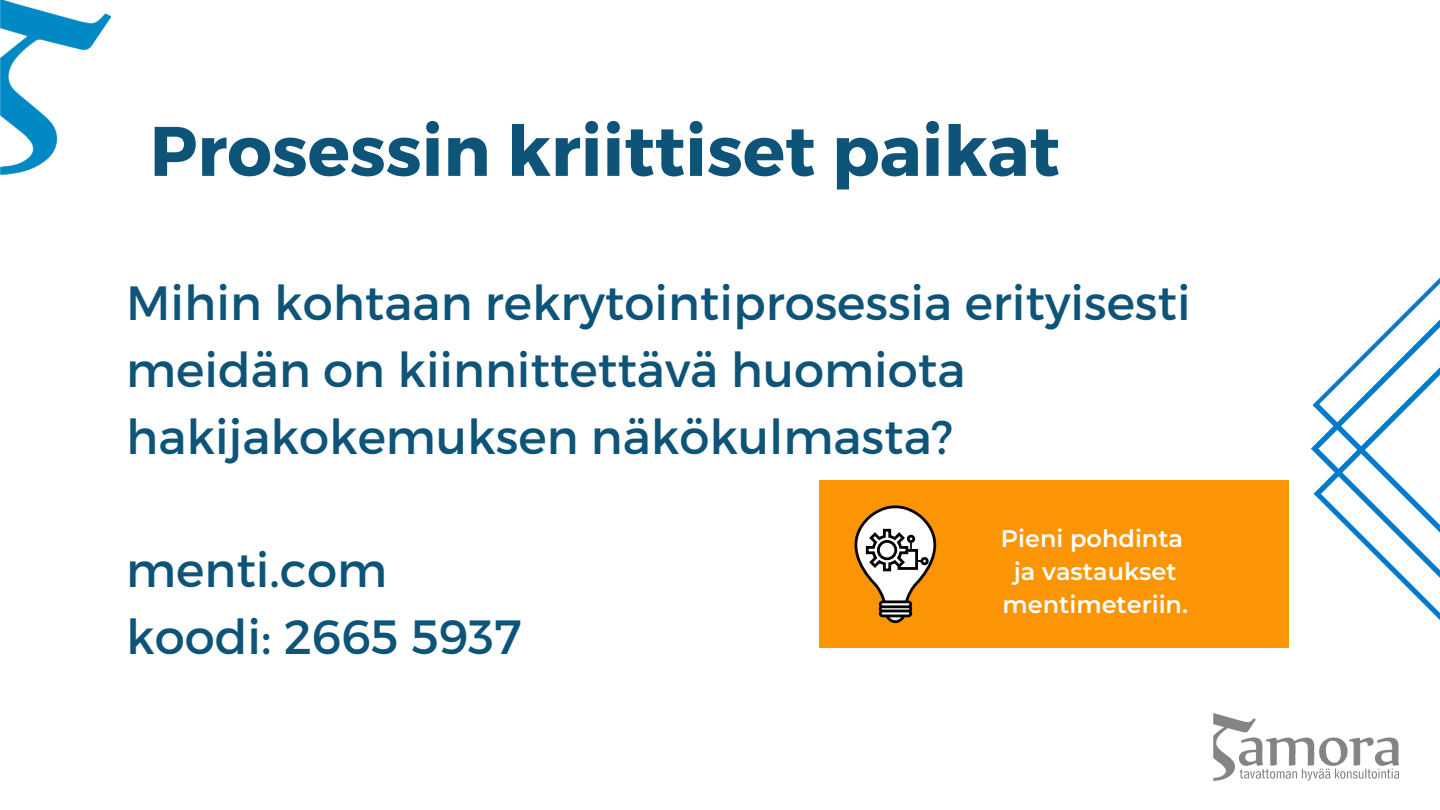
<style>
.page{position:relative;width:1440px;height:810px;background:#fff}
.page>*{position:absolute;margin:0;border:0;box-sizing:border-box;transform-origin:0 0}
.t1{font:700 70px "Montserrat";color:#0d5478}
.t2{font:48px/66.8px "Montserrat";color:#0d5478}
.t3{font:600 24px/33px "Montserrat";color:#fff;text-align:center}
</style>
<div class="page">
<img style="left:1214px;top:714px;width:184px;height:66px">
<svg style="left:1313px;top:714px;width:85px;height:15px"></svg>
<svg style="left:1312px;top:277px;width:128px;height:343px"></svg>
<img style="left:0;top:0;width:110px;height:174px">
<div style="left:820px;top:480px;width:469px;height:168px;background:#fb9504"></div>
<svg style="left:887px;top:604px;width:17px;height:18px"></svg>
<div style="left:885px;top:602px;width:21px;height:21px;border:3px solid #040200;border-radius:50%"></div>
<svg style="left:854px;top:505px;width:83px;height:105px"></svg>
<div style="left:907px;top:535px;width:8px;height:8px;border:3px solid #040200;border-radius:50%"></div>
<div style="left:879px;top:605px;width:33px;height:8px;border:3px solid #040200;border-radius:2px"></div>
<div style="left:879px;top:600px;width:33px;height:8px;border:3px solid #040200;border-radius:2px"></div>
<div style="left:879px;top:610px;width:33px;height:7px;border:3px solid #040200;border-radius:2px"></div>
<h1 class="t1" style="left:150px;top:105px;width:912px">Prosessin kriittiset paikat</h1>
<p class="t2" style="left:126px;top:267px;width:1066px">Mihin kohtaan rekrytointiprosessia erityisesti meidän on kiinnittettävä huomiota hakijakokemuksen näkökulmasta?</p>
<p class="t2" style="left:126px;top:534px;width:397px">menti.com koodi: 2665 5937</p>
<p class="t3" style="left:1001px;top:522px;width:189px">Pieni pohdinta ja vastaukset mentimeteriin.</p>
</div>
